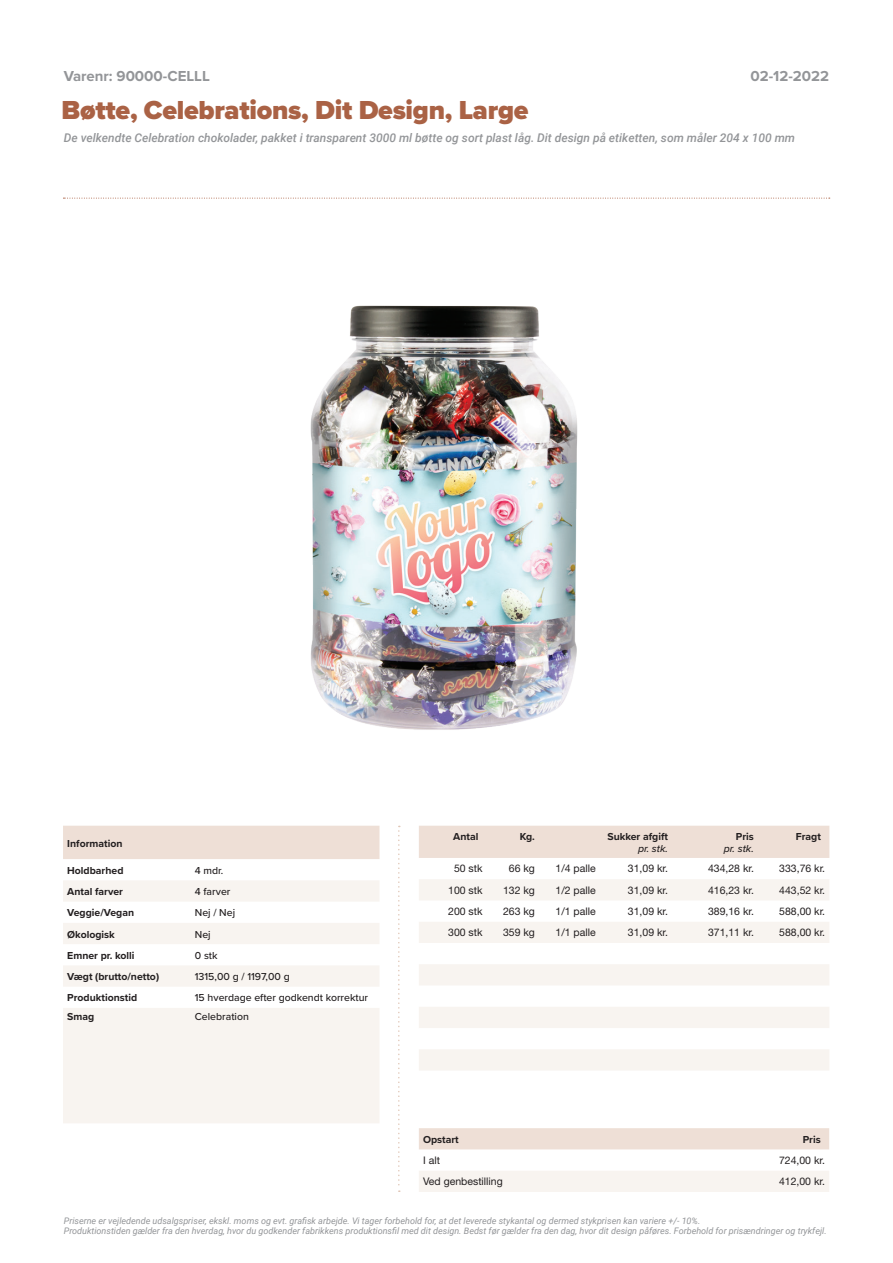
<style>
.page{position:relative;width:893px;height:1263px;background:#fff}
.page>*{position:absolute;margin:0;border:0;box-sizing:border-box;transform-origin:0 0}
.t1{font:900 27px "Proxima Nova";letter-spacing:-.01em;color:#aa6245}
.t2{font:700 15px "Proxima Nova";color:#939598}
.t3{font:italic 500 12px "Roboto";color:#939598}
.t4{font:10.5px "Helvetica Neue LT Std";color:#231f20}
.t5{font:700 10.5px "Proxima Nova";color:#231f20}
.t6{font:500 10.5px "Proxima Nova";color:#231f20}
.t7{font:italic 500 10.5px "Proxima Nova";color:#231f20}
.t8{font:italic 9px/10.8px "Roboto";color:#939598}
</style>
<div class="page">
<div style="left:63px;top:826px;width:316px;height:33px;background:#eedfd6"></div>
<svg style="left:63px;top:881px;width:316px;height:242px;fill:#f8f4f0"></svg>
<div style="left:419px;top:826px;width:410px;height:32px;background:#eedfd6"></div>
<svg style="left:419px;top:879px;width:410px;height:191px;fill:#f8f4f0"></svg>
<img style="left:310px;top:305px;width:268px;height:425px">
<svg style="left:398px;top:826px;width:2px;height:366px"></svg>
<svg style="left:63px;top:198px;width:767px;height:1px"></svg>
<div style="left:419px;top:1128px;width:410px;height:21px;background:#eedfd6"></div>
<div style="left:419px;top:1171px;width:410px;height:21px;background:#f8f4f0"></div>
<h2 class="t2" style="left:64px;top:65px;width:148px">Varenr: 90000-CELLL</h2>
<h1 class="t1" style="left:62px;top:89px;width:468px">Bøtte, Celebrations, Dit Design, Large</h1>
<h3 class="t3" style="left:64px;top:130px;width:733px">De velkendte Celebration chokolader, pakket i transparent 3000 ml bøtte og sort plast låg. Dit design på etiketten, som måler 204 x 100 mm</h3>
<h2 class="t2" style="left:750px;top:65px;width:80px">02-12-2022</h2>
<p class="t5" style="left:67px;top:835px;width:57px">Information</p>
<p class="t5" style="left:67px;top:862px;width:58px">Holdbarhed</p>
<p class="t6" style="left:195px;top:862px;width:30px">4 mdr.</p>
<p class="t5" style="left:67px;top:884px;width:57px">Antal farver</p>
<p class="t6" style="left:195px;top:884px;width:37px">4 farver</p>
<p class="t5" style="left:67px;top:905px;width:68px">Veggie/Vegan</p>
<p class="t6" style="left:195px;top:905px;width:42px">Nej / Nej</p>
<p class="t5" style="left:67px;top:926px;width:49px">Økologisk</p>
<p class="t6" style="left:195px;top:926px;width:17px">Nej</p>
<p class="t5" style="left:67px;top:947px;width:69px">Emner pr. kolli</p>
<p class="t6" style="left:195px;top:947px;width:24px">0 stk</p>
<p class="t5" style="left:67px;top:969px;width:93px">Vægt (brutto/netto)</p>
<p class="t6" style="left:195px;top:969px;width:96px">1315,00 g / 1197,00 g</p>
<p class="t5" style="left:67px;top:990px;width:71px">Produktionstid</p>
<p class="t6" style="left:195px;top:990px;width:175px">15 hverdage efter godkendt korrektur</p>
<p class="t5" style="left:67px;top:1009px;width:29px">Smag</p>
<p class="t6" style="left:195px;top:1009px;width:56px">Celebration</p>
<p class="t5" style="left:453px;top:828px;width:27px">Antal</p>
<p class="t5" style="left:520px;top:828px;width:17px">Kg.</p>
<p class="t5" style="left:607px;top:828px;width:62px">Sukker afgift</p>
<p class="t7" style="left:638px;top:841px;width:31px">pr. stk.</p>
<p class="t5" style="left:736px;top:828px;width:19px">Pris</p>
<p class="t7" style="left:724px;top:841px;width:31px">pr. stk.</p>
<p class="t5" style="left:796px;top:828px;width:27px">Fragt</p>
<p class="t4" style="left:454px;top:862px;width:30px">50 stk</p>
<p class="t4" style="left:509px;top:862px;width:28px">66 kg</p>
<p class="t4" style="left:555px;top:862px;width:42px">1/4 palle</p>
<p class="t4" style="left:628px;top:862px;width:42px">31,09 kr.</p>
<p class="t4" style="left:708px;top:862px;width:47px">434,28 kr.</p>
<p class="t4" style="left:779px;top:862px;width:47px">333,76 kr.</p>
<p class="t4" style="left:448px;top:883px;width:36px">100 stk</p>
<p class="t4" style="left:503px;top:883px;width:33px">132 kg</p>
<p class="t4" style="left:555px;top:883px;width:42px">1/2 palle</p>
<p class="t4" style="left:628px;top:883px;width:42px">31,09 kr.</p>
<p class="t4" style="left:708px;top:883px;width:47px">416,23 kr.</p>
<p class="t4" style="left:779px;top:883px;width:47px">443,52 kr.</p>
<p class="t4" style="left:448px;top:905px;width:36px">200 stk</p>
<p class="t4" style="left:503px;top:905px;width:33px">263 kg</p>
<p class="t4" style="left:555px;top:905px;width:42px">1/1 palle</p>
<p class="t4" style="left:628px;top:905px;width:42px">31,09 kr.</p>
<p class="t4" style="left:708px;top:905px;width:47px">389,16 kr.</p>
<p class="t4" style="left:779px;top:905px;width:47px">588,00 kr.</p>
<p class="t4" style="left:448px;top:926px;width:36px">300 stk</p>
<p class="t4" style="left:503px;top:926px;width:33px">359 kg</p>
<p class="t4" style="left:555px;top:926px;width:42px">1/1 palle</p>
<p class="t4" style="left:628px;top:926px;width:42px">31,09 kr.</p>
<p class="t4" style="left:708px;top:926px;width:47px">371,11 kr.</p>
<p class="t4" style="left:779px;top:926px;width:47px">588,00 kr.</p>
<p class="t5" style="left:423px;top:1131px;width:37px">Opstart</p>
<p class="t5" style="left:803px;top:1131px;width:19px">Pris</p>
<p class="t4" style="left:423px;top:1154px;width:18px">I alt</p>
<p class="t4" style="left:779px;top:1154px;width:47px">724,00 kr.</p>
<p class="t4" style="left:423px;top:1175px;width:81px">Ved genbestilling</p>
<p class="t4" style="left:779px;top:1175px;width:47px">412,00 kr.</p>
<p class="t8" style="left:64px;top:1214px;width:764px">Priserne er vejledende udsalgspriser, ekskl. moms og evt. grafisk arbejde. Vi tager forbehold for, at det leverede stykantal og dermed stykprisen kan variere +/- 10%.<br>Produktionstiden gælder fra den hverdag, hvor du godkender fabrikkens produktionsfil med dit design. Bedst før gælder fra den dag, hvor dit design påføres. Forbehold for prisændringer og trykfejl.</p>
</div>
